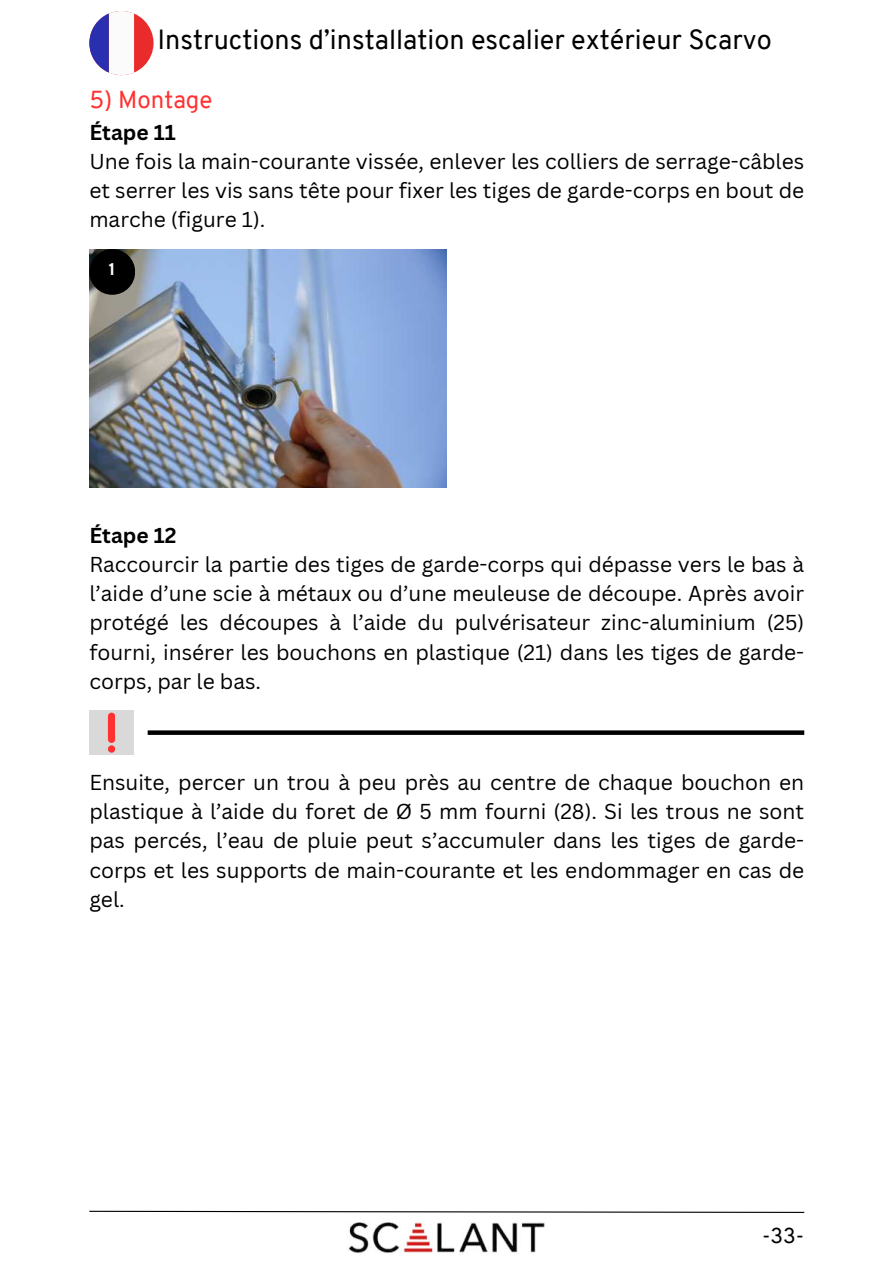
<style>
.page{position:relative;width:894px;height:1264px;background:#fff}
.page>*{position:absolute;margin:0;border:0;box-sizing:border-box;transform-origin:0 0}
.t1{font:27px "Overpass";color:#000}
.t2{font:24px "Overpass";color:#ff3131}
.t3{font:21px/29.2px "Canva Sans";color:#000;text-align:justify}
.t4{font:700 21px "Canva Sans";color:#000}
.t5{font:21px "Overpass";color:#000}
.t6{font:800 16.5px "Overpass";color:#fff}
</style>
<div class="page">
<svg style="left:89px;top:1210px;width:716px;height:3px"></svg>
<div style="left:89px;top:710px;width:45px;height:44px;background:#d9d9d9"></div>
<svg style="left:108px;top:745px;width:7px;height:7px"></svg>
<div style="left:108px;top:712px;width:7px;height:31px;background:#ff3131;border-radius:4px"></div>
<div style="left:148px;top:730px;width:656px;height:5px;background:#000"></div>
<img style="left:89px;top:249px;width:357px;height:238px">
<div style="left:89px;top:249px;width:46px;height:46px;background:#000;border-radius:50%"></div>
<img style="left:348px;top:1222px;width:197px;height:32px">
<div style="left:89px;top:11px;width:64px;height:64px;background:#e92b2b;border-radius:50%"></div>
<svg style="left:89px;top:11px;width:45px;height:64px;background:#bfbfe3"></svg>
<p class="t1" style="left:157px;top:20px;width:615px">Instructions d’installation escalier extérieur Scarvo</p>
<p class="t2" style="left:89px;top:83px;width:124px">5) Montage</p>
<p class="t4" style="left:89px;top:119px;width:88px">Étape 11</p>
<p class="t3" style="left:89px;top:147px;width:716px">Une fois la main-courante vissée, enlever les colliers de serrage-câbles et serrer les vis sans tête pour fixer les tiges de garde-corps en bout de marche (figure 1).</p>
<p class="t6" style="left:109px;top:257px;width:8px">1</p>
<p class="t4" style="left:89px;top:522px;width:89px">Étape 12</p>
<p class="t3" style="left:89px;top:549px;width:716px">Raccourcir la partie des tiges de garde-corps qui dépasse vers le bas à l’aide d’une scie à métaux ou d’une meuleuse de découpe. Après avoir protégé les découpes à l’aide du pulvérisateur zinc-aluminium (25) fourni, insérer les bouchons en plastique (21) dans les tiges de garde&shy;corps, par le bas.</p>
<p class="t3" style="left:89px;top:767px;width:716px">Ensuite, percer un trou à peu près au centre de chaque bouchon en plastique à l’aide du foret de Ø 5 mm fourni (28). Si les trous ne sont pas percés, l’eau de pluie peut s’accumuler dans les tiges de garde&shy;corps et les supports de main-courante et les endommager en cas de gel.</p>
<p class="t5" style="left:761px;top:1220px;width:44px">-33-</p>
</div>
